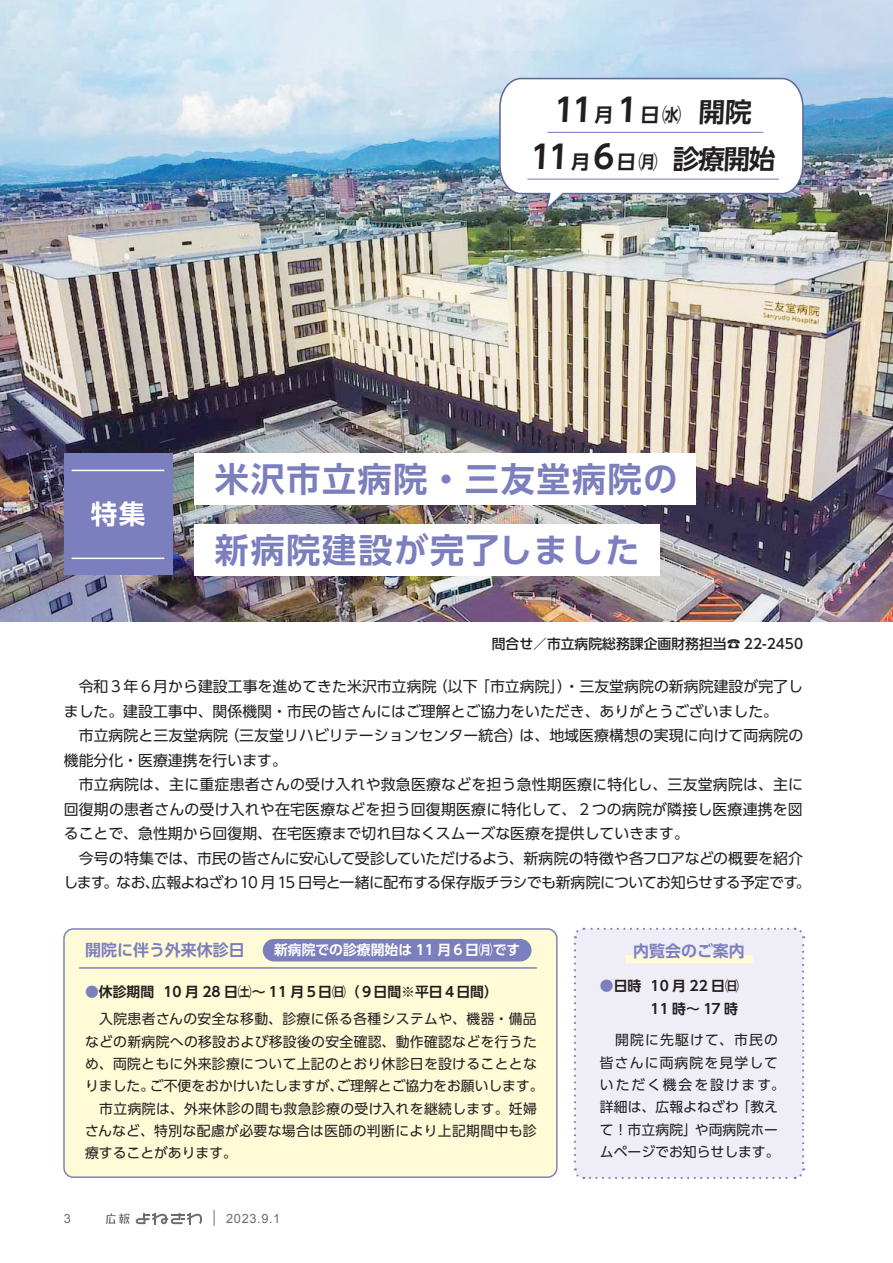
<style>
.page{position:relative;width:893px;height:1263px;background:#fff}
.page>*{position:absolute;margin:0;border:0;box-sizing:border-box;transform-origin:0 0}
.t1{font:700 34.05px/70.5px "UD Shin Go Pro De";letter-spacing:.05em;color:#7c7fbd}
.t2{font:700 26.55px "UD Shin Go Pro De";color:#fff}
.t3{font:700 19.2px "UD Shin Go Pro De";color:#231f20}
.t4{font:700 15.9px "UD Shin Go Pro De";color:#7c7fbd}
.t5{font:14.85px/24.5px "UD Shin Go Pro";color:#231f20}
.t6{font:13.8px/22.4px "UD Shin Go Pro";letter-spacing:.025em;color:#231f20}
.t7{font:13.8px/22.4px "UD Shin Go Pro";letter-spacing:.08em;color:#231f20}
.t8{font:700 13.8px/22.4px "UD Shin Go Pro De";color:#231f20;text-align:right}
.t9{font:500 13.8px "UD Shin Go Pro";color:#231f20}
.t10{font:700 13.8px "UD Shin Go Pro De";color:#fff}
.t11{font:12.75px "Arial";color:#6c6d70}
.s1{font-size:31.95px}
.s2{font-size:26.55px}
.s3{color:#7c7fbd}
</style>
<div class="page">
<div style="left:573px;top:927px;width:232px;height:252px;background:#efeef6"></div>
<div style="left:64px;top:929px;width:493px;height:248px;background:#fffbd6;border-radius:9px"></div>
<div style="left:63px;top:928px;width:495px;height:250px;border:1px solid #7c7fbd;border-radius:9px"></div>
<svg style="left:214px;top:1210px;width:1px;height:16px"></svg>
<svg style="left:106px;top:1213px;width:24px;height:11px"></svg>
<svg style="left:136px;top:1213px;width:66px;height:11px"></svg>
<img style="left:0;top:0;width:893px;height:621px">
<svg style="left:498px;top:77px;width:306px;height:136px"></svg>
<div style="left:625px;top:955px;width:128px;height:8px;background:#fffbd6"></div>
<div style="left:263px;top:939px;width:268px;height:22px;background:#7c7fbd;border-radius:11px"></div>
<div style="left:195px;top:454px;width:501px;height:51px;background:#fff"></div>
<div style="left:195px;top:524px;width:465px;height:51px;background:#fff"></div>
<div style="left:64px;top:454px;width:108px;height:121px;background:#7c7fbd"></div>
<hr style="left:72px;top:470px;width:92px;height:1px;background:#fff">
<hr style="left:72px;top:558px;width:92px;height:1px;background:#fff">
<hr style="left:79px;top:967px;width:458px;height:2px;background:#7c7fbd">
<hr style="left:547px;top:132px;width:216px;height:1px;background:#7c7fbd">
<hr style="left:527px;top:179px;width:252px;height:1px;background:#7c7fbd">
<p class="t3" style="left:554px;top:99px;width:201px"><span class="s1">11</span>月<span class="s1">１</span>日 ㈬　<span class="s2">開院</span></p>
<p class="t3" style="left:530px;top:147px;width:249px"><span class="s1">11</span>月<span class="s1">６</span>日 ㈪　<span class="s2">診療開始</span></p>
<h2 class="t2" style="left:91px;top:493px;width:56px">特集</h2>
<h1 class="t1" style="left:215px;top:443px;width:464px">米沢市立病院・三友堂病院の新病院建設が完了しました</h1>
<p class="t9" style="left:492px;top:632px;width:313px">問合せ／市立病院総務課企画財務担当☎ 22-2450</p>
<p class="t5" style="left:63px;top:674px;width:749px">　令和３年６月から建設工事を進めてきた米沢市立病院（以下「市立病院」）・三友堂病院の新病院建設が完了しました。建設工事中、関係機関・市民の皆さんにはご理解とご協力をいただき、ありがとうございました。<br>　市立病院と三友堂病院（三友堂リハビリテーションセンター統合）は、地域医療構想の実現に向けて両病院の機能分化・医療連携を行います。<br>　市立病院は、主に重症患者さんの受け入れや救急医療などを担う急性期医療に特化し、三友堂病院は、主に回復期の患者さんの受け入れや在宅医療などを担う回復期医療に特化して、２つの病院が隣接し医療連携を図ることで、急性期から回復期、在宅医療まで切れ目なくスムーズな医療を提供していきます。<br>　今号の特集では、市民の皆さんに安心して受診していただけるよう、新病院の特徴や各フロアなどの概要を紹介します。なお、広報よねざわ10 月15 日号と一緒に配布する保存版チラシでも新病院についてお知らせする予定です。</p>
<p class="t4" style="left:85px;top:937px;width:161px">開院に伴う外来休診日</p>
<p class="t10" style="left:274px;top:939px;width:248px">新病院での診療開始は 11 月６日㈪です</p>
<p class="t4" style="left:633px;top:938px;width:113px">内覧会のご案内</p>
<p class="t8" style="left:85px;top:980px;width:414px"><span class="s3">●</span>休診期間 10 月 28 日㈯～ 11 月５日㈰（９日間※平日４日間）</p>
<p class="t6" style="left:85px;top:1007px;width:460px">　入院患者さんの安全な移動、診療に係る各種システムや、機器・備品などの新病院への移設および移設後の安全確認、動作確認などを行うため、両院ともに外来診療について上記のとおり休診日を設けることとなりました。ご不便をおかけいたしますが、ご理解とご協力をお願いします。　市立病院は、外来休診の間も救急診療の受け入れを継続します。妊婦さんなど、特別な配慮が必要な場合は医師の判断により上記期間中も診療することがあります。</p>
<p class="t11" style="left:64px;top:1210px;width:9px">3</p>
<p class="t11" style="left:226px;top:1210px;width:56px">2023.9.1</p>
<p class="t8" style="left:600px;top:974px;width:140px"><span class="s3">●</span>日時 10 月 22 日㈰<br>11 時～ 17 時</p>
<p class="t7" style="left:600px;top:1028px;width:187px">　開院に先駆けて、市民の皆さんに両病院を見学していただく機会を設けます。詳細は、広報よねざわ「教えて！市立病院」や両病院ホームページでお知らせします。</p>
</div>
